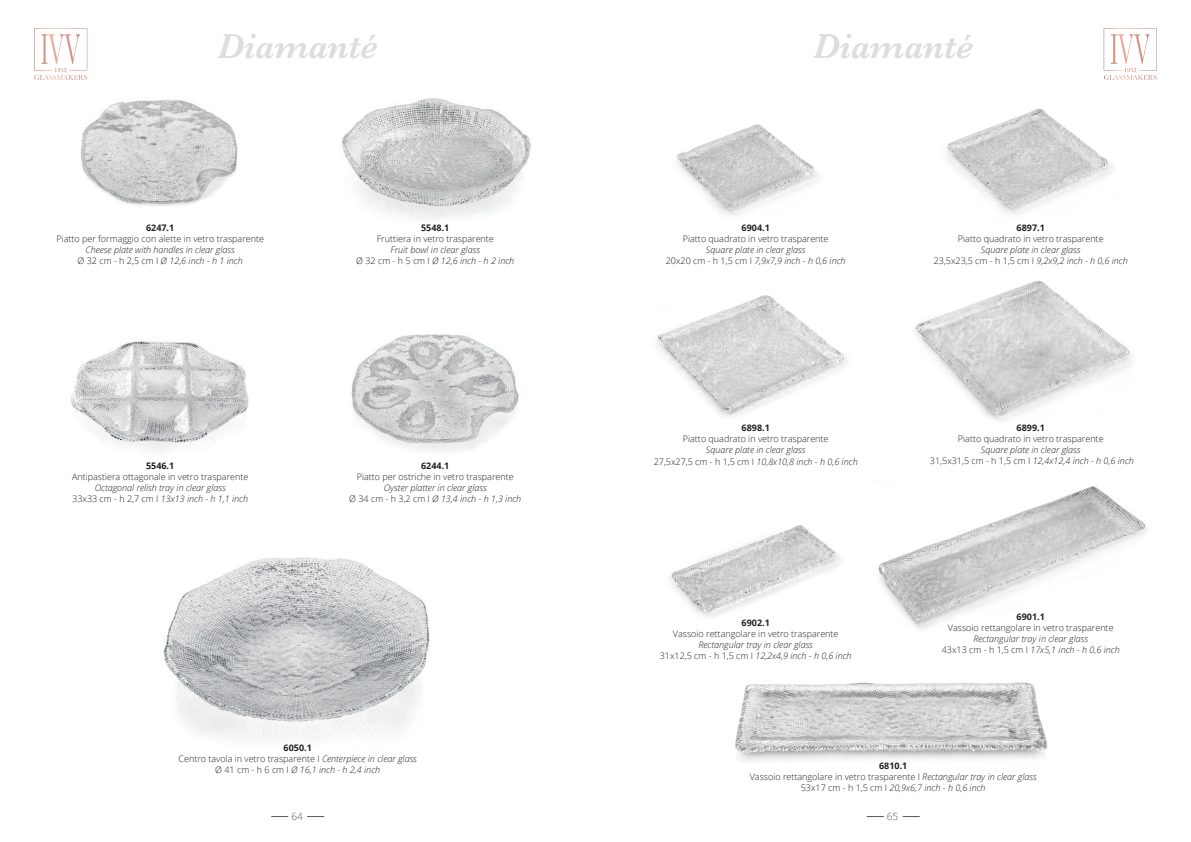
<style>
.page{position:relative;width:1191px;height:842px;background:#fff}
.page>*{position:absolute;margin:0;border:0;box-sizing:border-box;transform-origin:0 0}
.t1{font:italic 600 36px "Baskerville";color:#dcdddf}
.t2{font:300 10px "Open Sans";color:#57585a}
.t3{font:italic 300 9px "Open Sans";color:#231f20}
.t4{font:300 9px "Open Sans";color:#231f20}
.t5{font:700 9px "Open Sans";color:#231f20}
.s1{font-style:normal}
.s2{font-style:italic}
</style>
<div class="page">
<svg style="left:271px;top:816px;width:17px;height:1px"></svg>
<svg style="left:307px;top:816px;width:17px;height:1px"></svg>
<svg style="left:866px;top:816px;width:17px;height:1px"></svg>
<svg style="left:902px;top:816px;width:17px;height:1px"></svg>
<svg style="left:1103px;top:28px;width:54px;height:44px"></svg>
<svg style="left:34px;top:28px;width:53px;height:44px"></svg>
<img style="left:80px;top:100px;width:158px;height:106px">
<img style="left:71px;top:341px;width:178px;height:111px">
<img style="left:351px;top:334px;width:168px;height:118px">
<img style="left:163px;top:557px;width:267px;height:187px">
<img style="left:341px;top:98px;width:190px;height:122px">
<img style="left:915px;top:281px;width:216px;height:140px">
<img style="left:657px;top:295px;width:190px;height:122px">
<img style="left:677px;top:124px;width:142px;height:92px">
<img style="left:946px;top:108px;width:167px;height:106px">
<img style="left:670px;top:525px;width:171px;height:92px">
<img style="left:878px;top:486px;width:269px;height:143px">
<img style="left:735px;top:682px;width:313px;height:79px">
<p class="t1" style="left:218px;top:22px;width:162px">Diamanté</p>
<p class="t1" style="left:813px;top:22px;width:162px">Diamanté</p>
<p class="t5" style="left:146px;top:221px;width:30px">6247.1</p>
<p class="t4" style="left:56px;top:232px;width:209px">Piatto per formaggio con alette in vetro trasparente</p>
<p class="t3" style="left:86px;top:243px;width:151px">Cheese plate with handles in clear glass</p>
<p class="t3" style="left:78px;top:254px;width:167px"><span class="s1">Ø 32 cm - h 2,5 cm I</span> Ø 12,6 inch - h 1 inch</p>
<p class="t5" style="left:146px;top:460px;width:30px">5546.1</p>
<p class="t4" style="left:72px;top:471px;width:178px">Antipastiera ottagonale in vetro trasparente</p>
<p class="t3" style="left:95px;top:482px;width:132px">Octagonal relish tray in clear glass</p>
<p class="t3" style="left:72px;top:493px;width:177px"><span class="s1">33x33 cm - h 2,7 cm I</span> 13x13 inch - h 1,1 inch</p>
<p class="t5" style="left:421px;top:221px;width:30px">5548.1</p>
<p class="t4" style="left:377px;top:232px;width:119px">Fruttiera in vetro trasparente</p>
<p class="t3" style="left:390px;top:243px;width:91px">Fruit bowl in clear glass</p>
<p class="t3" style="left:356px;top:254px;width:160px"><span class="s1">Ø 32 cm - h 5 cm I</span> Ø 12,6 inch - h 2 inch</p>
<p class="t5" style="left:421px;top:460px;width:30px">6244.1</p>
<p class="t4" style="left:357px;top:471px;width:158px">Piatto per ostriche in vetro trasparente</p>
<p class="t3" style="left:384px;top:482px;width:104px">Oyster platter in clear glass</p>
<p class="t3" style="left:349px;top:493px;width:174px"><span class="s1">Ø 34 cm - h 3,2 cm I</span> Ø 13,4 inch - h 1,3 inch</p>
<p class="t5" style="left:284px;top:742px;width:30px">6050.1</p>
<p class="t4" style="left:178px;top:753px;width:240px">Centro tavola in vetro trasparente I <span class="s2">Centerpiece in clear glass</span></p>
<p class="t3" style="left:215px;top:764px;width:166px"><span class="s1">Ø 41 cm - h 6 cm I</span> Ø 16,1 inch - h 2,4 inch</p>
<p class="t5" style="left:741px;top:221px;width:30px">6904.1</p>
<p class="t4" style="left:683px;top:232px;width:147px">Piatto quadrato in vetro trasparente</p>
<p class="t3" style="left:706px;top:243px;width:101px">Square plate in clear glass</p>
<p class="t3" style="left:666px;top:254px;width:181px"><span class="s1">20x20 cm - h 1,5 cm I</span> 7,9x7,9 inch - h 0,6 inch</p>
<p class="t5" style="left:741px;top:421px;width:30px">6898.1</p>
<p class="t4" style="left:683px;top:433px;width:147px">Piatto quadrato in vetro trasparente</p>
<p class="t3" style="left:706px;top:443px;width:101px">Square plate in clear glass</p>
<p class="t3" style="left:654px;top:455px;width:205px"><span class="s1">27,5x27,5 cm - h 1,5 cm I</span> 10,8x10,8 inch - h 0,6 inch</p>
<p class="t5" style="left:741px;top:617px;width:30px">6902.1</p>
<p class="t4" style="left:673px;top:628px;width:167px">Vassoio rettangolare in vetro trasparente</p>
<p class="t3" style="left:698px;top:639px;width:116px">Rectangular tray in clear glass</p>
<p class="t3" style="left:660px;top:650px;width:193px"><span class="s1">31x12,5 cm - h 1,5 cm I</span> 12,2x4,9 inch - h 0,6 inch</p>
<p class="t5" style="left:1016px;top:221px;width:30px">6897.1</p>
<p class="t4" style="left:958px;top:232px;width:147px">Piatto quadrato in vetro trasparente</p>
<p class="t3" style="left:981px;top:243px;width:101px">Square plate in clear glass</p>
<p class="t3" style="left:933px;top:254px;width:195px"><span class="s1">23,5x23,5 cm - h 1,5 cm I</span> 9,2x9,2 inch - h 0,6 inch</p>
<p class="t5" style="left:1016px;top:421px;width:30px">6899.1</p>
<p class="t4" style="left:958px;top:433px;width:147px">Piatto quadrato in vetro trasparente</p>
<p class="t3" style="left:981px;top:443px;width:101px">Square plate in clear glass</p>
<p class="t3" style="left:930px;top:454px;width:205px"><span class="s1">31,5x31,5 cm - h 1,5 cm I</span> 12,4x12,4 inch - h 0,6 inch</p>
<p class="t5" style="left:1016px;top:610px;width:30px">6901.1</p>
<p class="t4" style="left:948px;top:621px;width:167px">Vassoio rettangolare in vetro trasparente</p>
<p class="t3" style="left:973px;top:632px;width:116px">Rectangular tray in clear glass</p>
<p class="t3" style="left:941px;top:643px;width:179px"><span class="s1">43x13 cm - h 1,5 cm I</span> 17x5,1 inch - h 0,6 inch</p>
<p class="t5" style="left:879px;top:759px;width:30px">6810.1</p>
<p class="t4" style="left:749px;top:771px;width:288px">Vassoio rettangolare in vetro trasparente I <span class="s2">Rectangular tray in clear glass</span></p>
<p class="t3" style="left:801px;top:782px;width:186px"><span class="s1">53x17 cm - h 1,5 cm I</span> 20,9x6,7 inch - h 0,6 inch</p>
<p class="t2" style="left:291px;top:809px;width:13px">64</p>
<p class="t2" style="left:887px;top:809px;width:13px">65</p>
</div>
